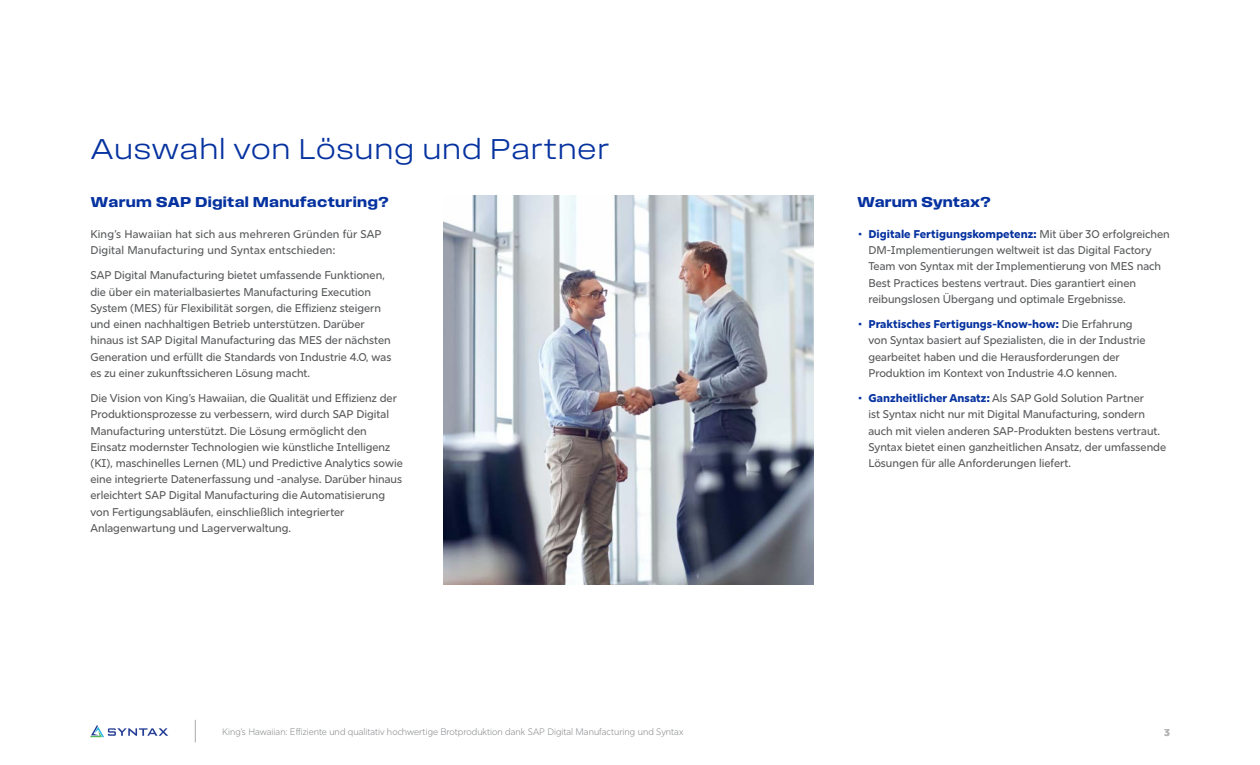
<style>
.page{position:relative;width:1260px;height:765px;background:#fff}
.page>*{position:absolute;margin:0;border:0;box-sizing:border-box;transform-origin:0 0}
.t1{font:30px "Field Gothic No.71 Light Wide";color:#0632a0}
.t2{font:15px "Field Gothic No.74 Demi Wide";letter-spacing:.015em;color:#0632a0}
.t3{font:500 11.25px/16.2px "Rig Sans";color:#58595b}
.t4{font:700 10px "Rig Sans";color:#b8b8b8}
.t5{font:300 9.38px "Rig Sans";color:#888a8d}
.s1{color:#0632a0}
.s2{font-weight:800;color:#0632a0}
</style>
<div class="page">
<svg style="left:195px;top:720px;width:1px;height:22px"></svg>
<svg style="left:90px;top:725px;width:78px;height:12px"></svg>
<img style="left:444px;top:195px;width:370px;height:390px">
<h1 class="t1" style="left:90px;top:132px;width:521px">Auswahl von Lösung und Partner</h1>
<h2 class="t2" style="left:90px;top:194px;width:300px">Warum SAP Digital Manufacturing?</h2>
<p class="t3" style="left:90px;top:226px;width:293px">King’s Hawaiian hat sich aus mehreren Gründen für SAP<br>Digital Manufacturing und Syntax entschieden:</p>
<p class="t3" style="left:90px;top:267px;width:303px">SAP Digital Manufacturing bietet umfassende Funktionen, die über ein materialbasiertes Manufacturing Execution System (MES) für Flexibilität sorgen, die Effizienz steigern und einen nachhaltigen Betrieb unterstützen. Darüber hinaus ist SAP Digital Manufacturing das MES der nächsten Generation und erfüllt die Standards von Industrie 4.0, was es zu einer zukunftssicheren Lösung macht.</p>
<p class="t3" style="left:90px;top:390px;width:314px">Die Vision von King’s Hawaiian, die Qualität und Effizienz der Produktionsprozesse zu verbessern, wird durch SAP Digital Manufacturing unterstützt. Die Lösung ermöglicht den Einsatz modernster Technologien wie künstliche Intelligenz (KI), maschinelles Lernen (ML) und Predictive Analytics sowie eine integrierte Datenerfassung und -analyse. Darüber hinaus erleichtert SAP Digital Manufacturing die Automatisierung von Fertigungsabläufen, einschließlich integrierter Anlagenwartung und Lagerverwaltung.</p>
<p class="t5" style="left:222px;top:726px;width:463px">King’s Hawaiian: Effiziente und qualitativ hochwertige Brotproduktion dank SAP Digital Manufacturing und Syntax</p>
<h2 class="t2" style="left:857px;top:194px;width:135px">Warum Syntax?</h2>
<p class="t3" style="left:868px;top:226px;width:303px;text-indent:-10px"><span class="s1">•</span> <span class="s2">Digitale Fertigungskompetenz:</span> Mit über 30 erfolgreichen DM-Implementierungen weltweit ist das Digital Factory Team von Syntax mit der Implementierung von MES nach Best Practices bestens vertraut. Dies garantiert einen reibungslosen Übergang und optimale Ergebnisse.</p>
<p class="t3" style="left:868px;top:316px;width:279px;text-indent:-10px"><span class="s1">•</span> <span class="s2">Praktisches Fertigungs-Know-how:</span> Die Erfahrung von Syntax basiert auf Spezialisten, die in der Industrie gearbeitet haben und die Herausforderungen der Produktion im Kontext von Industrie 4.0 kennen.</p>
<p class="t3" style="left:868px;top:390px;width:299px;text-indent:-10px"><span class="s1">•</span> <span class="s2">Ganzheitlicher Ansatz:</span> Als SAP Gold Solution Partner<br>ist Syntax nicht nur mit Digital Manufacturing, sondern auch mit vielen anderen SAP-Produkten bestens vertraut.<br>Syntax bietet einen ganzheitlichen Ansatz, der umfassende Lösungen für alle Anforderungen liefert.</p>
<p class="t4" style="left:1165px;top:726px;width:7px">3</p>
</div>
